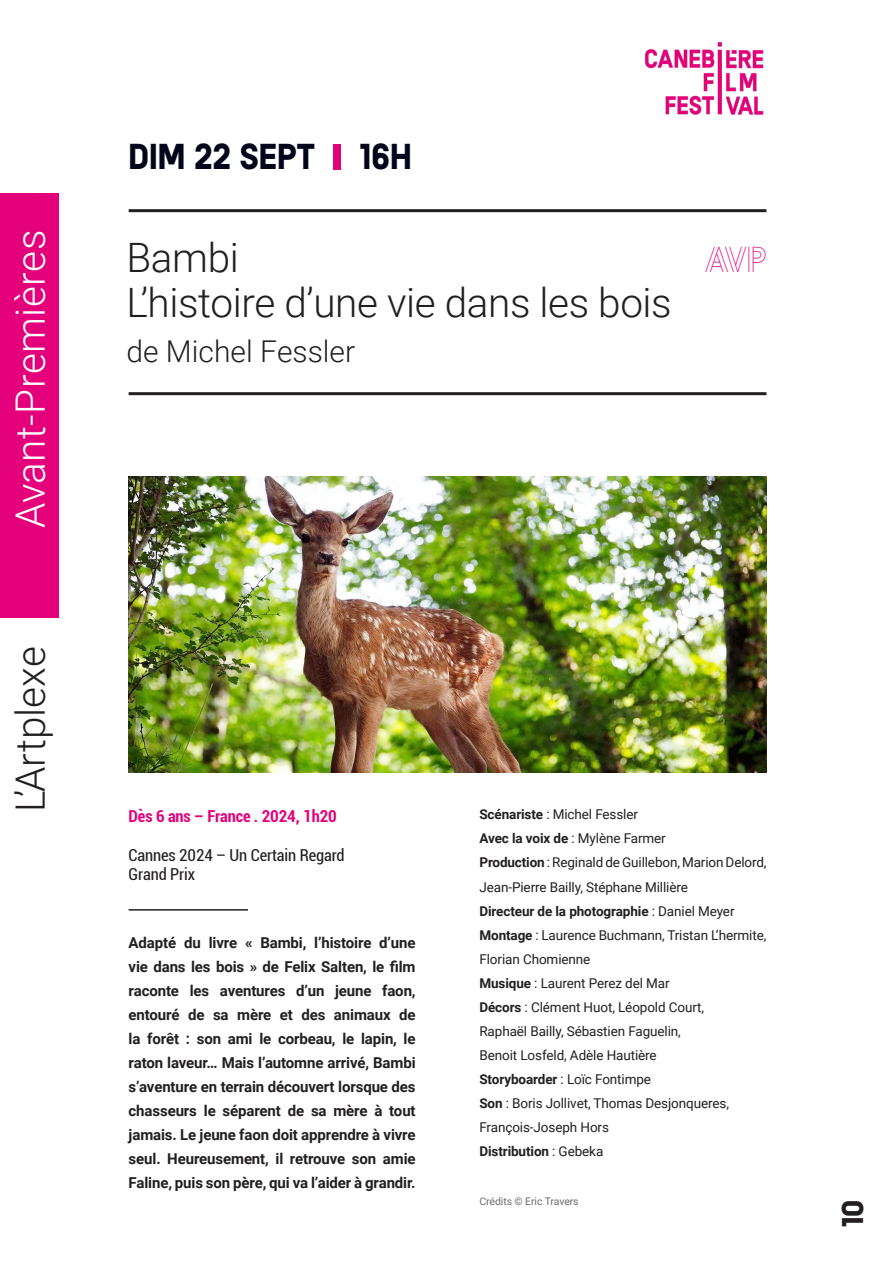
<style>
.page{position:relative;width:893px;height:1263px;background:#fff}
.page>*{position:absolute;margin:0;border:0;box-sizing:border-box;transform-origin:0 0}
.t1{font:300 40.5px "Roboto";letter-spacing:-.01em;color:#231f20}
.t2{font:300 40.5px "Roboto";letter-spacing:.01em;color:#fff}
.t3{font:36px "Parade One";color:#03051b}
.t4{font:36px "Parade Two";color:#e4007b}
.t5{font:300 30px "Roboto";color:#231f20}
.t6{font:30px "Parade One";color:#231f20;scale:1.1 1}
.t7{font:condensed 16.5px "Roboto";letter-spacing:-.01em;color:#231f20}
.t8{font:700 condensed 16.5px "Roboto";letter-spacing:-.01em;color:#e4007b}
.t9{font:700 15px/24px "Roboto";letter-spacing:-.01em;color:#231f20;text-align:justify}
.t10{font:13.5px/24px "Roboto";letter-spacing:-.01em;color:#231f20}
.t11{font:700 13.5px "Roboto";letter-spacing:-.01em;color:#231f20}
.t12{font:10.5px "Roboto";letter-spacing:-.01em;color:#6c6d70}
.s1{font-weight:700}
.s2{font-weight:400}
</style>
<div class="page">
<div style="left:0;top:193px;width:59px;height:425px;background:#e4007b"></div>
<hr style="left:129px;top:209px;width:637px;height:3px;background:#231f20">
<hr style="left:129px;top:392px;width:637px;height:3px;background:#231f20">
<img style="left:645px;top:42px;width:119px;height:73px">
<img style="left:129px;top:476px;width:637px;height:297px">
<hr style="left:129px;top:909px;width:119px;height:1px;background:#231f20">
<div style="left:334px;top:144px;width:7px;height:25px;background:#e4007b"></div>
<p class="t2" style="left:2px;top:528px;width:300px;rotate:-90deg">Avant-Premières</p>
<p class="t1" style="left:2px;top:812px;width:167px;rotate:-90deg">L’Artplexe</p>
<p class="t3" style="left:129px;top:136px;width:285px">DIM 22 SEPT 16H</p>
<p class="t1" style="left:126px;top:229px;width:114px">Bambi</p>
<p class="t1" style="left:126px;top:274px;width:547px">L’histoire d’une vie dans les bois</p>
<p class="t5" style="left:126px;top:330px;width:230px">de Michel Fessler</p>
<p class="t4" style="left:705px;top:239px;width:63px">AVP</p>
<p class="t8" style="left:129px;top:804px;width:210px">Dès 6 ans – France . 2024, 1h20</p>
<p class="t7" style="left:129px;top:843px;width:218px">Cannes 2024 – Un Certain Regard</p>
<p class="t7" style="left:129px;top:863px;width:68px">Grand Prix</p>
<p class="t9" style="left:129px;top:930px;width:289px">Adapté du livre « Bambi, l’histoire d’une vie dans les bois » de Felix Salten, le film raconte les aventures d’un jeune faon, entouré de sa mère et des animaux de la forêt : son ami le corbeau, le lapin, le raton laveur… Mais l’automne arrivé, Bambi s’aventure en terrain découvert lorsque des chasseurs le séparent de sa mère à tout jamais. Le jeune faon doit apprendre à vivre seul. Heureusement, il retrouve son amie Faline, puis son père, qui va l’aider à grandir.</p>
<p class="t10" style="left:479px;top:802px;width:160px"><span class="s1">Scénariste</span> : Michel Fessler</p>
<p class="t10" style="left:479px;top:826px;width:188px"><span class="s1">Avec la voix de</span> : Mylène Farmer</p>
<p class="t10" style="left:479px;top:850px;width:289px"><span class="s1">Production</span> : Reginald de Guillebon, Marion Delord,</p>
<p class="t10" style="left:479px;top:874px;width:210px">Jean-Pierre Bailly, Stéphane Millière</p>
<p class="t11" style="left:479px;top:901px;width:257px">Directeur de la photographie <span class="s2">: Daniel Meyer</span></p>
<p class="t10" style="left:479px;top:922px;width:289px"><span class="s1">Montage</span> : Laurence Buchmann, Tristan L’hermite,<br>Florian Chomienne</p>
<p class="t10" style="left:479px;top:970px;width:192px"><span class="s1">Musique</span> : Laurent Perez del Mar</p>
<p class="t10" style="left:479px;top:994px;width:226px"><span class="s1">Décors</span> : Clément Huot, Léopold Court,</p>
<p class="t10" style="left:479px;top:1018px;width:203px">Raphaël Bailly, Sébastien Faguelin,</p>
<p class="t10" style="left:479px;top:1042px;width:179px">Benoit Losfeld, Adèle Hautière</p>
<p class="t10" style="left:479px;top:1066px;width:173px"><span class="s1">Storyboarder</span> : Loïc Fontimpe</p>
<p class="t10" style="left:479px;top:1090px;width:251px"><span class="s1">Son</span> : Boris Jollivet, Thomas Desjonqueres,</p>
<p class="t10" style="left:479px;top:1114px;width:131px">François-Joseph Hors</p>
<p class="t11" style="left:479px;top:1141px;width:125px">Distribution <span class="s2">: Gebeka</span></p>
<p class="t12" style="left:479px;top:1194px;width:101px">Crédits © Eric Travers</p>
<p class="t6" style="left:836px;top:1227px;width:27px;rotate:-90deg">10</p>
</div>
